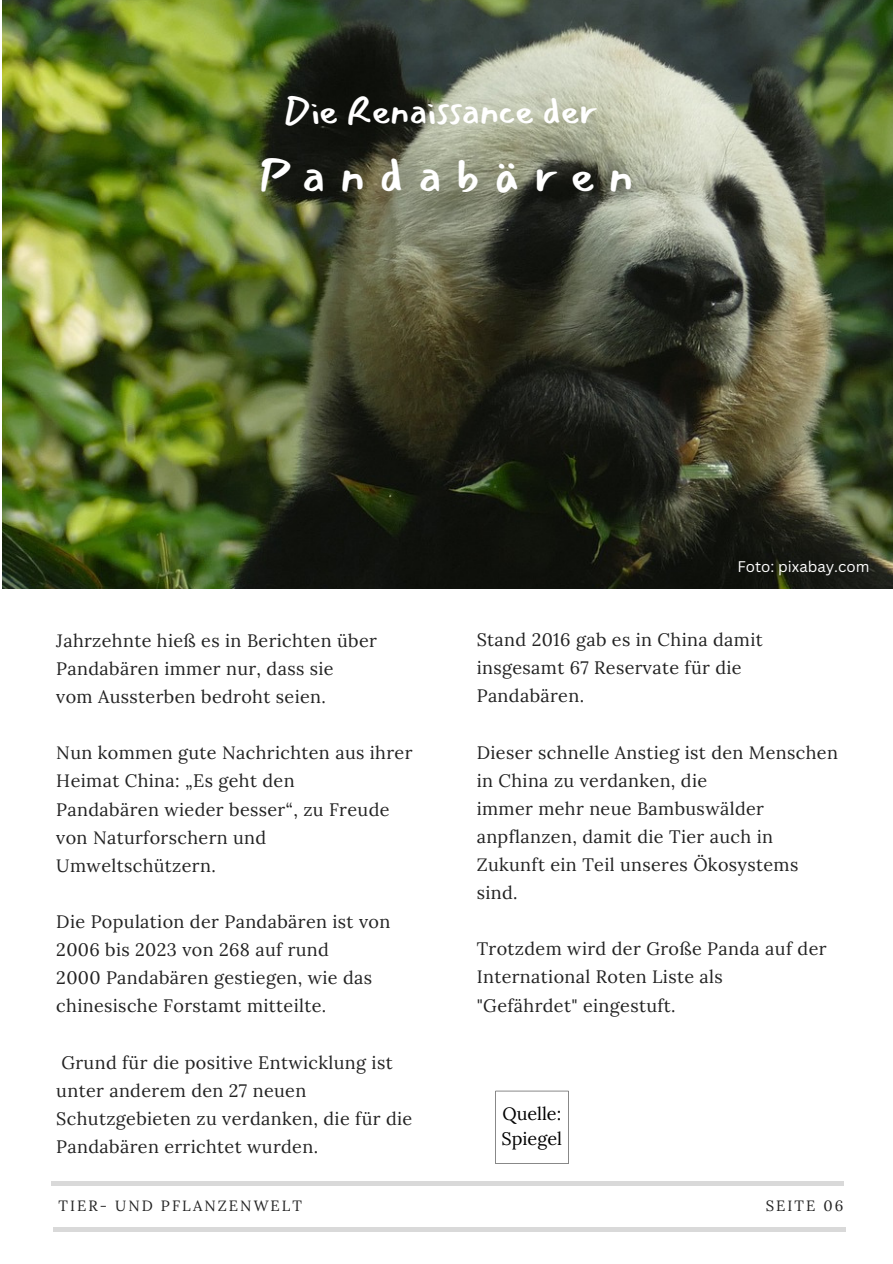
<style>
.page{position:relative;width:893px;height:1264px;background:#fff}
.page>*{position:absolute;margin:0;border:0;box-sizing:border-box;transform-origin:0 0}
.t1{font:48.3px "Mansalva";letter-spacing:.3em;color:#fff}
.t2{font:37.5px "Mansalva";color:#fff}
.t3{font:18px/28px "Lora";letter-spacing:.02em;color:#222}
.t4{font:18px "Lora";color:#000}
.t5{font:15px "Canva Sans";color:#fff}
.t6{font:14.85px "Lora";letter-spacing:.14em;color:#222}
</style>
<div class="page">
<hr style="left:51px;top:1181px;width:792px;height:4px;background:#d9d9d9">
<hr style="left:53px;top:1227px;width:792px;height:3px;background:#000">
<img style="left:3px;top:0;width:889px;height:589px">
<svg style="left:495px;top:1090px;width:73px;height:73px"></svg>
<p class="t2" style="left:284px;top:90px;width:314px">Die Renaissance der</p>
<p class="t1" style="left:259px;top:149px;width:376px">Pandabären</p>
<p class="t5" style="left:737px;top:556px;width:133px">Foto: pixabay.com</p>
<p class="t3" style="left:56px;top:626px;width:322px">Jahrzehnte hieß es in Berichten über<br>Pandabären immer nur, dass sie</p>
<p class="t3" style="left:56px;top:682px;width:271px">vom Aussterben bedroht seien.</p>
<p class="t3" style="left:56px;top:738px;width:357px">Nun kommen gute Nachrichten aus ihrer<br>Heimat China: „Es geht den</p>
<p class="t3" style="left:56px;top:795px;width:335px">Pandabären wieder besser“, zu Freude von Naturforschern und</p>
<p class="t3" style="left:56px;top:851px;width:161px">Umweltschützern.</p>
<p class="t3" style="left:56px;top:907px;width:335px">Die Population der Pandabären ist von<br>2006 bis 2023 von 268 auf rund</p>
<p class="t3" style="left:56px;top:963px;width:317px">2000 Pandabären gestiegen, wie das chinesische Forstamt mitteilte.</p>
<p class="t3" style="left:56px;top:1047px;width:357px">Grund für die positive Entwicklung ist unter anderem den 27 neuen Schutzgebieten zu verdanken, die für die Pandabären errichtet wurden.</p>
<p class="t6" style="left:58px;top:1195px;width:245px">TIER- UND PFLANZENWELT</p>
<p class="t3" style="left:476px;top:625px;width:287px">Stand 2016 gab es in China damit insgesamt 67 Reservate für die</p>
<p class="t3" style="left:476px;top:681px;width:109px">Pandabären.</p>
<p class="t3" style="left:476px;top:738px;width:363px">Dieser schnelle Anstieg ist den Menschen in China zu verdanken, die</p>
<p class="t3" style="left:476px;top:794px;width:298px">immer mehr neue Bambuswälder anpflanzen, damit die Tier auch in</p>
<p class="t3" style="left:476px;top:850px;width:323px">Zukunft ein Teil unseres Ökosystems sind.</p>
<p class="t3" style="left:476px;top:934px;width:351px">Trotzdem wird der Große Panda auf der<br>International Roten Liste als</p>
<p class="t3" style="left:476px;top:990px;width:200px">"Gefährdet" eingestuft.</p>
<p class="t4" style="left:502px;top:1102px;width:60px">Quelle:</p>
<p class="t4" style="left:501px;top:1126px;width:62px">Spiegel</p>
<p class="t6" style="left:765px;top:1195px;width:79px">SEITE 06</p>
</div>
